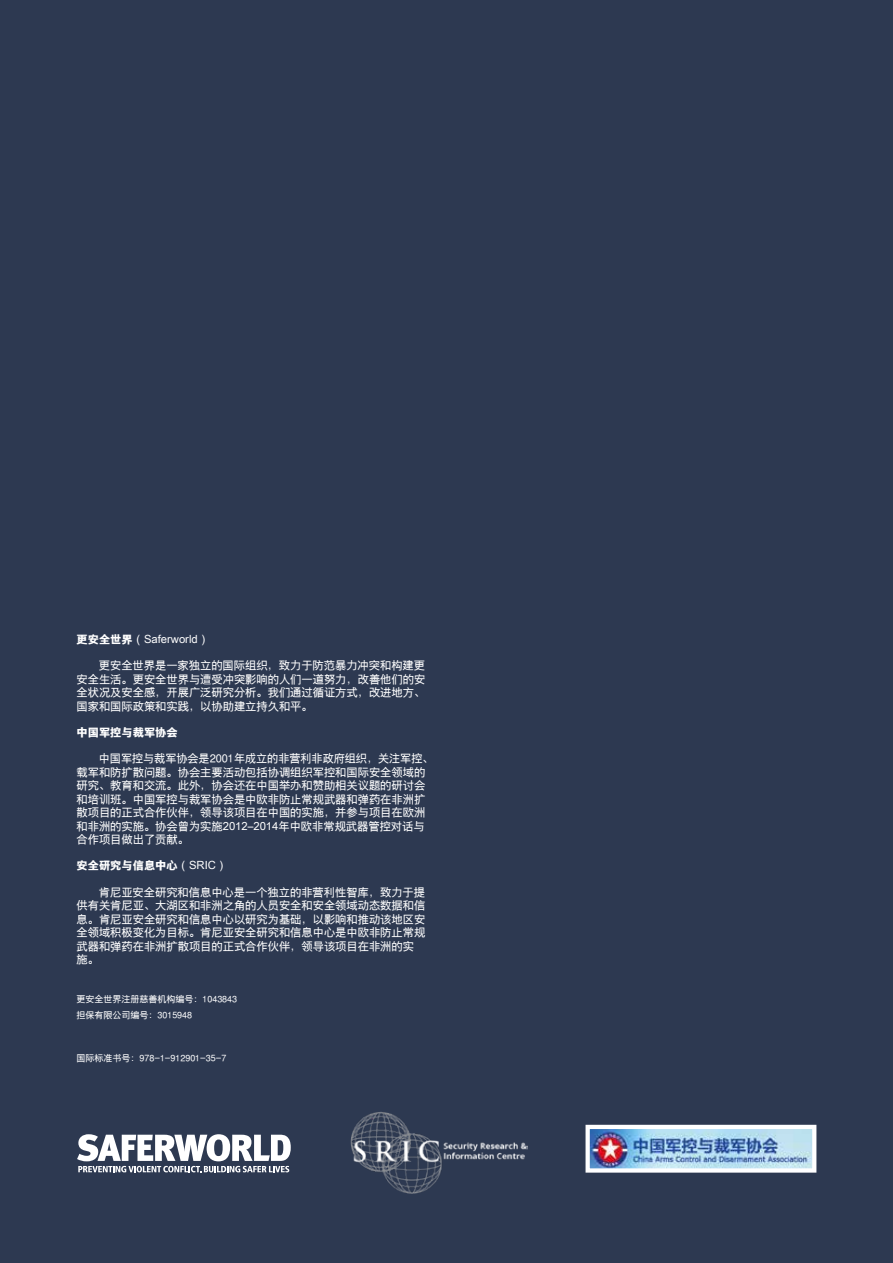
<style>
.page{position:relative;width:893px;height:1263px;background:#2d3951}
.page>*{position:absolute;margin:0;border:0;box-sizing:border-box;transform-origin:0 0}
.t1{font:11.25px/13.5px "Tensentype Jia Li Zhong Hei GB18030";color:#fff}
.t2{font:11.25px "Tensentype Jia Li Cu Hei GB18030";color:#fff}
.t3{font:11.25px "Arial Unicode MS";color:#fff}
.t4{font:9px/16.5px "Tensentype Jia Li Zhong Hei GB18030";color:#fff}
.s1{font-family:"Tensentype Jia Li Cu Hei GB18030"}
.s2{font-family:"Arial Unicode MS"}
</style>
<div class="page">
<svg style="left:77px;top:1134px;width:214px;height:38px"></svg>
<img style="left:590px;top:1130px;width:221px;height:37px">
<div style="left:585px;top:1125px;width:231px;height:47px;border:4px solid #fff"></div>
<img style="left:351px;top:1112px;width:177px;height:82px">
<p class="t3" style="left:77px;top:631px;width:134px"><span class="s1">更安全世界</span>（Saferworld）</p>
<p class="t1" style="left:77px;top:658px;width:350px;text-align:justify;text-indent:22px">更安全世界是一家独立的国际组织，致力于防范暴力冲突和构建更安全生活。更安全世界与遭受冲突影响的人们一道努力，改善他们的安全状况及安全感，开展广泛研究分析。我们通过循证方式，改进地方、国家和国际政策和实践，以协助建立持久和平。</p>
<p class="t2" style="left:77px;top:725px;width:103px">中国军控与裁军协会</p>
<p class="t1" style="left:77px;top:751px;width:358px;text-indent:22px">中国军控与裁军协会是2001年成立的非营利非政府组织，关注军控、载军和防扩散问题。协会主要活动包括协调组织军控和国际安全领域的研究、教育和交流。此外，协会还在中国举办和赞助相关议题的研讨会和培训班。中国军控与裁军协会是中欧非防止常规武器和弹药在非洲扩散项目的正式合作伙伴，领导该项目在中国的实施，并参与项目在欧洲和非洲的实施。协会曾为实施<span class="s2">2012–2014</span>年中欧非常规武器管控对话与合作项目做出了贡献。</p>
<p class="t2" style="left:77px;top:858px;width:152px">安全研究与信息中心<span class="s2">（SRIC）</span></p>
<p class="t1" style="left:77px;top:885px;width:350px;text-indent:22px">肯尼亚安全研究和信息中心是一个独立的非营利性智库，致力于提供有关肯尼亚、大湖区和非洲之角的人员安全和安全领域动态数据和信息。肯尼亚安全研究和信息中心以研究为基础，以影响和推动该地区安全领域积极变化为目标。肯尼亚安全研究和信息中心是中欧非防止常规武器和弹药在非洲扩散项目的正式合作伙伴，领导该项目在非洲的实施。</p>
<p class="t4" style="left:77px;top:990px;width:162px">更安全世界注册慈善机构编号：1043843担保有限公司编号：3015948</p>
<p class="t4" style="left:77px;top:1049px;width:151px">国际标准书号：978-1-912901-35-7</p>
</div>
